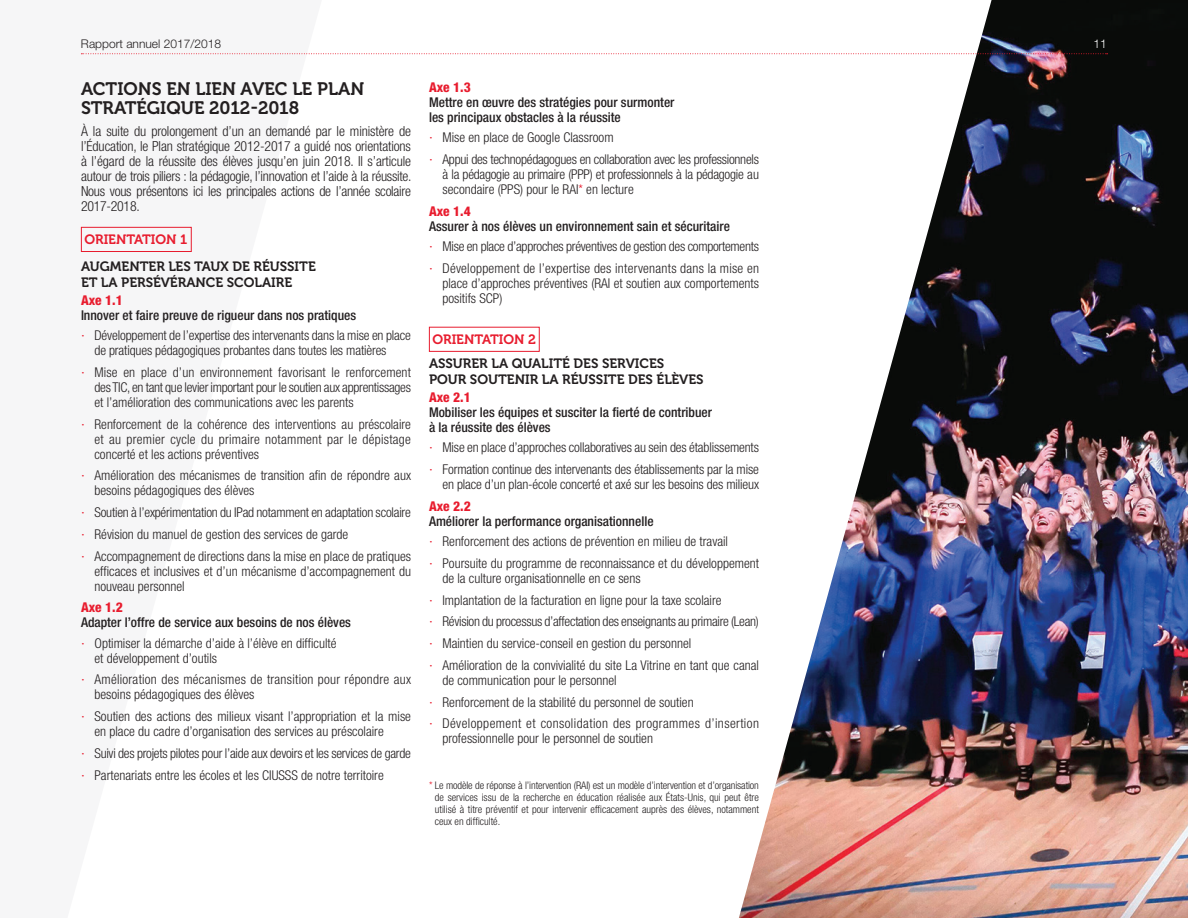
<style>
.page{position:relative;width:1188px;height:918px;background:#fff}
.page>*{position:absolute;margin:0;border:0;box-sizing:border-box;transform-origin:0 0}
.t1{font:18px/19.5px "Museo 700";color:#231f20}
.t2{font:300 condensed 13.8px/15px "Helvetica Neue";letter-spacing:-.02em;color:#231f20;text-align:justify}
.t3{font:300 condensed 13.5px/21.8px "Helvetica Neue";color:#231f20}
.t4{font:300 condensed 13.5px/15px "Helvetica Neue";letter-spacing:-.02em;color:#231f20}
.t5{font:500 condensed 13.5px/15px "Helvetica Neue";color:#231f20}
.t6{font:13.5px/16.2px "Museo 700";color:#231f20}
.t7{font:300 condensed 13.5px/21.8px "Helvetica Neue";letter-spacing:.02em;color:#231f20}
.t8{font:800 condensed 13.5px "Helvetica Neue";letter-spacing:-.005em;color:#e81c2e}
.t9{font:13.5px "Museo 700";color:#e81c2e}
.t10{font:300 12px "Helvetica Neue";color:#231f20}
.t11{font:300 12px "Helvetica Neue";color:#fff}
.t12{font:300 condensed 10.5px/12px "Helvetica Neue";color:#231f20;text-align:justify}
.s1{font-weight:500}
.s2{font-stretch:normal;color:#e81c2e}
.s3{color:#e81c2e}
</style>
<div class="page">
<img style="left:739px;top:0;width:449px;height:918px">
<div style="left:81px;top:227px;width:111px;height:25px;border:1px solid #e81c2e"></div>
<div style="left:429px;top:327px;width:111px;height:25px;border:1px solid #e81c2e"></div>
<svg style="left:81px;top:53px;width:1027px;height:1px"></svg>
<p class="t10" style="left:81px;top:36px;width:142px">Rapport annuel 2017/2018</p>
<p class="t11" style="left:1094px;top:36px;width:15px">11</p>
<h1 class="t1" style="left:81px;top:79px;width:285px">ACTIONS EN LIEN AVEC LE PLAN<br>STRATÉGIQUE 2012-2018</h1>
<p class="t2" style="left:81px;top:123px;width:332px">À la suite du prolongement d’un an demandé par le ministère de l’Éducation, le Plan stratégique 2012-2017 a guidé nos orientations à l’égard de la réussite des élèves jusqu’en juin 2018. Il s’articule autour de trois piliers : la pédagogie, l’innovation et l’aide à la réussite.<br>Nous vous présentons ici les principales actions de l’année scolaire 2017-2018.</p>
<p class="t9" style="left:84px;top:232px;width:104px">ORIENTATION 1</p>
<p class="t6" style="left:81px;top:258px;width:236px">AUGMENTER LES TAUX DE RÉUSSITE<br>ET LA PERSÉVÉRANCE SCOLAIRE</p>
<p class="t8" style="left:81px;top:292px;width:43px">Axe 1.1</p>
<p class="t3" style="left:81px;top:305px;width:331px;line-height:20.4px"><span class="s1">Innover et faire preuve de rigueur dans nos pratiques<br></span><span class="s2">·</span> Développement de l’expertise des intervenants dans la mise en place</p>
<p class="t3" style="left:81px;top:339px;width:332px;text-indent:14px">de pratiques pédagogiques probantes dans toutes les matières<br><span class="s2">·</span> Mise en place d’un environnement favorisant le renforcement</p>
<p class="t4" style="left:94px;top:379px;width:318px">des TIC, en tant que levier important pour le soutien aux apprentissages et l’amélioration des communications avec les parents</p>
<p class="t3" style="left:94px;top:416px;width:318px;line-height:15px;text-align:justify;text-indent:-14px"><span class="s2">·</span> Renforcement de la cohérence des interventions au préscolaire et au premier cycle du primaire notamment par le dépistage concerté et les actions préventives</p>
<p class="t3" style="left:94px;top:468px;width:318px;line-height:15px;text-indent:-14px"><span class="s2">·</span> Amélioration des mécanismes de transition afin de répondre aux besoins pédagogiques des élèves</p>
<p class="t3" style="left:81px;top:501px;width:332px"><span class="s2">·</span> Soutien à l’expérimentation du IPad notamment en adaptation scolaire <span class="s2">·</span> Révision du manuel de gestion des services de garde<br><span class="s2">·</span> Accompagnement de directions dans la mise en place de pratiques</p>
<p class="t3" style="left:94px;top:563px;width:318px;line-height:15px">efficaces et inclusives et d’un mécanisme d’accompagnement du nouveau personnel</p>
<p class="t8" style="left:81px;top:599px;width:43px">Axe 1.2</p>
<p class="t3" style="left:81px;top:612px;width:272px;line-height:20.4px"><span class="s1">Adapter l’offre de service aux besoins de nos élèves </span><span class="s2">·</span> Optimiser la démarche d’aide à l’élève en difficulté</p>
<p class="t7" style="left:81px;top:647px;width:332px;text-indent:14px">et développement d’outils<br><span class="s2">·</span> Amélioration des mécanismes de transition pour répondre aux</p>
<p class="t3" style="left:81px;top:684px;width:332px;text-indent:14px">besoins pédagogiques des élèves<br><span class="s2">·</span> Soutien des actions des milieux visant l’appropriation et la mise</p>
<p class="t3" style="left:81px;top:720px;width:331px;text-indent:14px">en place du cadre d’organisation des services au préscolaire<br><span class="s2">·</span> Suivi des projets pilotes pour l’aide aux devoirs et les services de garde <span class="s2">·</span> Partenariats entre les écoles et les CIUSSS de notre territoire</p>
<p class="t8" style="left:429px;top:79px;width:43px">Axe 1.3</p>
<p class="t5" style="left:429px;top:94px;width:247px">Mettre en œuvre des stratégies pour surmonter les principaux obstacles à la réussite</p>
<p class="t4" style="left:429px;top:127px;width:331px;line-height:21.8px"><span class="s2">·</span> Mise en place de Google Classroom<br><span class="s2">·</span> Appui des technopédagogues en collaboration avec les professionnels</p>
<p class="t4" style="left:443px;top:167px;width:318px">à la pédagogie au primaire (PPP) et professionnels à la pédagogie au secondaire (PPS) pour le RAI<span class="s3">*</span> en lecture</p>
<p class="t8" style="left:429px;top:203px;width:43px">Axe 1.4</p>
<p class="t4" style="left:429px;top:216px;width:331px;line-height:20.4px"><span class="s1">Assurer à nos élèves un environnement sain et sécuritaire<br></span><span class="s2">·</span> Mise en place d’approches préventives de gestion des comportements</p>
<p class="t3" style="left:443px;top:261px;width:318px;line-height:15px;text-align:justify;text-indent:-14px"><span class="s2">·</span> Développement de l’expertise des intervenants dans la mise en place d’approches préventives (RAI et soutien aux comportements positifs SCP)</p>
<p class="t9" style="left:432px;top:332px;width:105px">ORIENTATION 2</p>
<p class="t6" style="left:429px;top:355px;width:276px">ASSURER LA QUALITÉ DES SERVICES<br>POUR SOUTENIR LA RÉUSSITE DES ÉLÈVES</p>
<p class="t8" style="left:429px;top:389px;width:43px">Axe 2.1</p>
<p class="t5" style="left:429px;top:404px;width:285px">Mobiliser les équipes et susciter la fierté de contribuer à la réussite des élèves</p>
<p class="t3" style="left:429px;top:436px;width:331px"><span class="s2">·</span> Mise en place d’approches collaboratives au sein des établissements <span class="s2">·</span> Formation continue des intervenants des établissements par la mise</p>
<p class="t3" style="left:442px;top:473px;width:318px">en place d’un plan-école concerté et axé sur les besoins des milieux</p>
<p class="t8" style="left:429px;top:498px;width:43px">Axe 2.2</p>
<p class="t3" style="left:429px;top:511px;width:301px;line-height:20.4px"><span class="s1">Améliorer la performance organisationnelle<br></span><span class="s2">·</span> Renforcement des actions de prévention en milieu de travail</p>
<p class="t3" style="left:442px;top:556px;width:318px;line-height:15px;text-indent:-14px"><span class="s2">·</span> Poursuite du programme de reconnaissance et du développement de la culture organisationnelle en ce sens</p>
<p class="t3" style="left:429px;top:589px;width:331px"><span class="s2">·</span> Implantation de la facturation en ligne pour la taxe scolaire<br><span class="s2">·</span> Révision du processus d’affectation des enseignants au primaire (Lean) <span class="s2">·</span> Maintien du service-conseil en gestion du personnel<br><span class="s2">·</span> Amélioration de la convivialité du site La Vitrine en tant que canal</p>
<p class="t3" style="left:429px;top:669px;width:332px;text-indent:14px">de communication pour le personnel<br><span class="s2">·</span> Renforcement de la stabilité du personnel de soutien<br><span class="s2">·</span> Développement et consolidation des programmes d’insertion</p>
<p class="t3" style="left:442px;top:728px;width:212px">professionnelle pour le personnel de soutien</p>
<p class="t12" style="left:435px;top:779px;width:326px;text-indent:-6px"><span class="s3">*</span> Le modèle de réponse à l’intervention (RAI) est un modèle d’intervention et d’organisation de services issu de la recherche en éducation réalisée aux États-Unis, qui peut être utilisé à titre préventif et pour intervenir efficacement auprès des élèves, notamment ceux en difficulté.</p>
</div>
